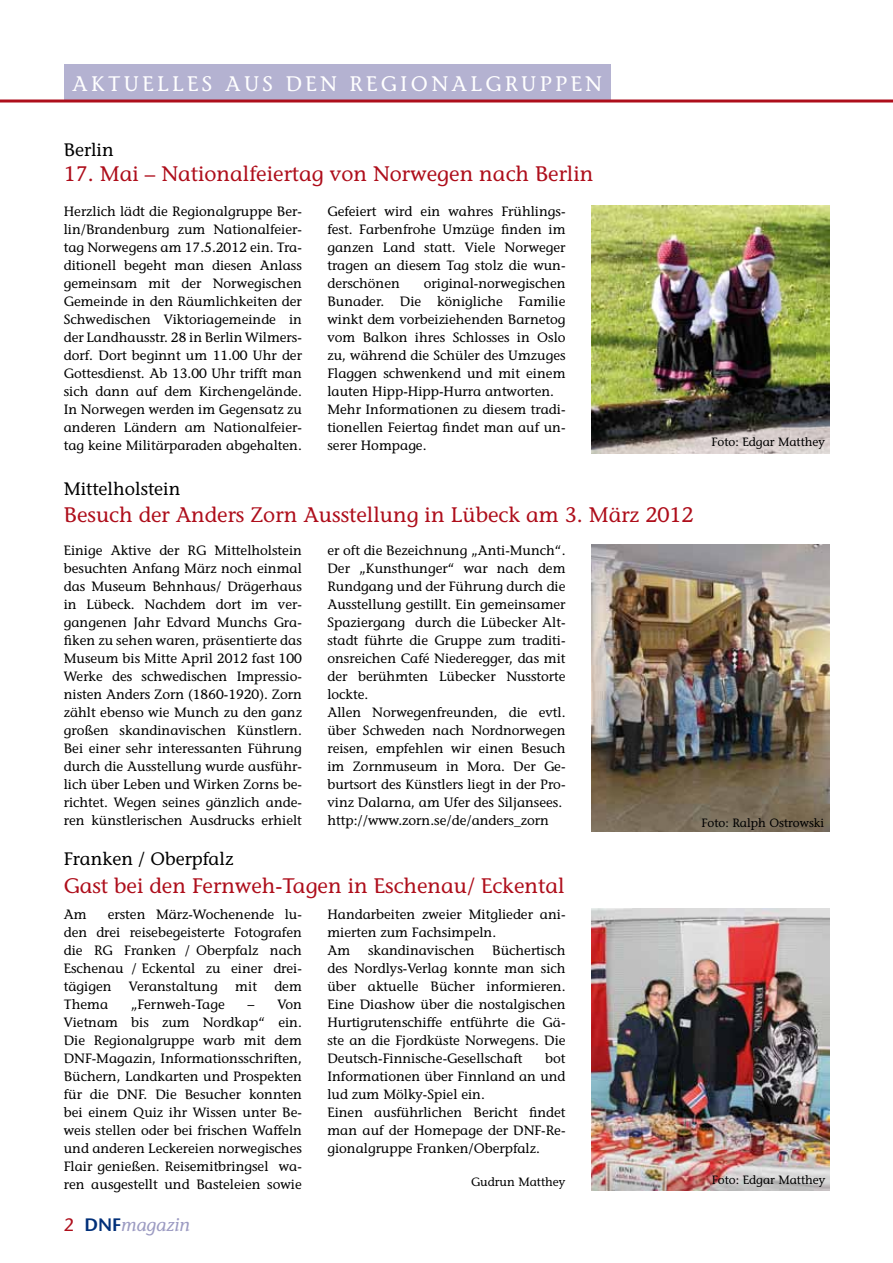
<style>
.page{position:relative;width:893px;height:1263px;background:#fff}
.page>*{position:absolute;margin:0;border:0;box-sizing:border-box;transform-origin:0 0}
.t1{font:21px "Stone Informal";color:#ae0e1b}
.t2{font:21px "Stone Informal";color:#fff}
.t3{font:18px "Stone Informal";color:#000}
.t4{font:italic 18px "Stone Informal";color:#9c9bc2}
.t5{font:13.5px/18px "Stone Informal";color:#000;text-align:justify}
.t6{font:13.5px "Stone Sans";color:#000}
.t7{font:12px "Stone Informal";color:#000}
.s1{font-family:"Stone Sans";font-style:normal;color:#ae0e1b}
.s2{font-family:"Stone Sans";font-weight:600;font-style:normal;color:#002f79}
</style>
<div class="page">
<div style="left:64px;top:64px;width:547px;height:35px;background:#b4b2d1"></div>
<hr style="left:0;top:99px;width:893px;height:3px;background:#ae0e1b">
<img style="left:591px;top:545px;width:238px;height:287px">
<img style="left:591px;top:205px;width:238px;height:249px">
<img style="left:591px;top:908px;width:238px;height:282px">
<h1 class="t2" style="left:72px;top:70px;width:35px">Aktuelles</h1>
<h1 class="t2" style="left:225px;top:70px;width:17px">aus</h1>
<h1 class="t2" style="left:286px;top:70px;width:18px">den</h1>
<h1 class="t2" style="left:350px;top:70px;width:35px">Regionalgruppen</h1>
<h2 class="t3" style="left:64px;top:139px;width:52px">Berlin</h2>
<h1 class="t1" style="left:64px;top:161px;width:531px">17. Mai – Nationalfeiertag von Norwegen nach Berlin</h1>
<p class="t5" style="left:64px;top:202px;width:240px">Herzlich lädt die Regionalgruppe Ber&shy;lin/Brandenburg zum Nationalfeier&shy;tag Norwegens am 17.5.2012 ein. Tra&shy;ditionell begeht man diesen Anlass gemeinsam mit der Norwegischen Gemeinde in den Räumlichkeiten der Schwedischen Viktoriagemeinde in der Landhausstr. 28 in Berlin Wilmers&shy;dorf. Dort beginnt um 11.00 Uhr der Gottesdienst. Ab 13.00 Uhr trifft man sich dann auf dem Kirchengelände.<br>In Norwegen werden im Gegensatz zu anderen Ländern am Nationalfeier&shy;tag keine Militärparaden abgehalten.</p>
<p class="t5" style="left:327px;top:202px;width:240px">Gefeiert wird ein wahres Frühlings&shy;fest. Farbenfrohe Umzüge finden im ganzen Land statt. Viele Norweger tragen an diesem Tag stolz die wun&shy;derschönen</p>
<p class="t5" style="left:327px;top:274px;width:240px;text-align:left;text-indent:96px">original-norwegischen<br>Bunader. Die königliche Familie winkt dem vorbeiziehenden Barnetog vom Balkon ihres Schlosses in Oslo zu, während die Schüler des Umzuges<br>Flaggen schwenkend und mit einem lauten Hipp-Hipp-Hurra antworten.<br>Mehr Informationen zu diesem tradi&shy;tionellen Feiertag findet man auf un&shy;serer Hompage.</p>
<p class="t7" style="left:712px;top:435px;width:115px">Foto: Edgar Matthey</p>
<h2 class="t3" style="left:64px;top:477px;width:118px">Mittelholstein</h2>
<h1 class="t1" style="left:64px;top:502px;width:631px">Besuch der Anders Zorn Ausstellung in Lübeck am 3. März 2012</h1>
<p class="t5" style="left:64px;top:541px;width:240px">Einige Aktive der RG Mittelholstein besuchten Anfang März noch einmal das Museum Behnhaus/ Drägerhaus in Lübeck. Nachdem dort im ver&shy;gangenen Jahr Edvard Munchs Gra&shy;fiken zu sehen waren, präsentierte das Museum bis Mitte April 2012 fast 100<br>Werke des schwedischen Impressio&shy;nisten Anders Zorn (1860-1920). Zorn zählt ebenso wie Munch zu den ganz großen skandinavischen Künstlern.<br>Bei einer sehr interessanten Führung durch die Ausstellung wurde ausführ&shy;lich über Leben und Wirken Zorns be&shy;richtet. Wegen seines gänzlich ande&shy;ren künstlerischen Ausdrucks erhielt</p>
<p class="t5" style="left:327px;top:541px;width:240px;text-align:left">er oft die Bezeichnung „Anti-Munch“.<br>Der „Kunsthunger“ war nach dem Rundgang und der Führung durch die Ausstellung gestillt. Ein gemeinsamer Spaziergang durch die Lübecker Alt&shy;stadt führte die Gruppe zum traditi&shy;onsreichen Café Niederegger, das mit der berühmten Lübecker Nusstorte lockte.<br>Allen Norwegenfreunden, die evtl. über Schweden nach Nordnorwegen reisen, empfehlen wir einen Besuch im Zornmuseum in Mora. Der Ge&shy;burtsort des Künstlers liegt in der Pro&shy;vinz Dalarna, am Ufer des Siljansees. http://www.zorn.se/de/anders_zorn</p>
<p class="t7" style="left:702px;top:815px;width:124px">Foto: Ralph Ostrowski</p>
<h2 class="t3" style="left:64px;top:848px;width:171px">Franken / Oberpfalz</h2>
<h1 class="t1" style="left:64px;top:873px;width:502px">Gast bei den Fernweh-Tagen in Eschenau/ Eckental</h1>
<p class="t5" style="left:64px;top:905px;width:240px;text-indent:44px">ersten März-Wochenende lu&shy;den drei reisebegeisterte Fotografen die RG Franken / Oberpfalz nach Eschenau / Eckental zu einer drei&shy;tägigen</p>
<p class="t5" style="left:64px;top:905px;width:24px">Am</p>
<p class="t5" style="left:129px;top:977px;width:90px">Veranstaltung</p>
<p class="t5" style="left:235px;top:977px;width:23px">mit</p>
<p class="t5" style="left:274px;top:977px;width:29px">dem</p>
<p class="t5" style="left:64px;top:995px;width:46px">Thema</p>
<p class="t5" style="left:131px;top:995px;width:96px">„Fernweh-Tage</p>
<p class="t6" style="left:247px;top:996px;width:9px">−</p>
<p class="t5" style="left:64px;top:995px;width:240px;text-indent:214px">Von Vietnam bis zum Nordkap“ ein.<br>Die Regionalgruppe warb mit dem DNF-Magazin, Informationsschriften, Büchern, Landkarten und Prospekten für die DNF. Die Besucher konnten bei einem Quiz ihr Wissen unter Be&shy;weis stellen oder bei frischen Waffeln und anderen Leckereien norwegisches Flair genießen. Reisemitbringsel wa&shy;ren ausgestellt und Basteleien sowie</p>
<p class="t5" style="left:327px;top:905px;width:240px;text-align:left">Handarbeiten zweier Mitglieder ani&shy;mierten zum Fachsimpeln.<br>Am</p>
<p class="t5" style="left:327px;top:941px;width:240px;text-indent:165px">Büchertisch des Nordlys-Verlag konnte man sich über aktuelle Bücher informieren.<br>Eine Diashow über die nostalgischen Hurtigrutenschiffe entführte die Gä&shy;ste an die Fjordküste Norwegens. Die Deutsch-Finnische-Gesellschaft</p>
<p class="t5" style="left:368px;top:941px;width:108px">skandinavischen</p>
<p class="t5" style="left:327px;top:1049px;width:240px;text-align:left;text-indent:218px">bot<br>Informationen über Finnland an und lud zum Mölky-Spiel ein.<br>Einen ausführlichen Bericht findet man auf der Homepage der DNF-Re&shy;gionalgruppe Franken/Oberpfalz.</p>
<p class="t7" style="left:471px;top:1174px;width:96px">Gudrun Matthey</p>
<p class="t7" style="left:712px;top:1172px;width:115px">Foto: Edgar Matthey</p>
<h2 class="t4" style="left:64px;top:1213px;width:127px"><span class="s1">2</span> <span class="s2">DNF</span>magazin</h2>
</div>
